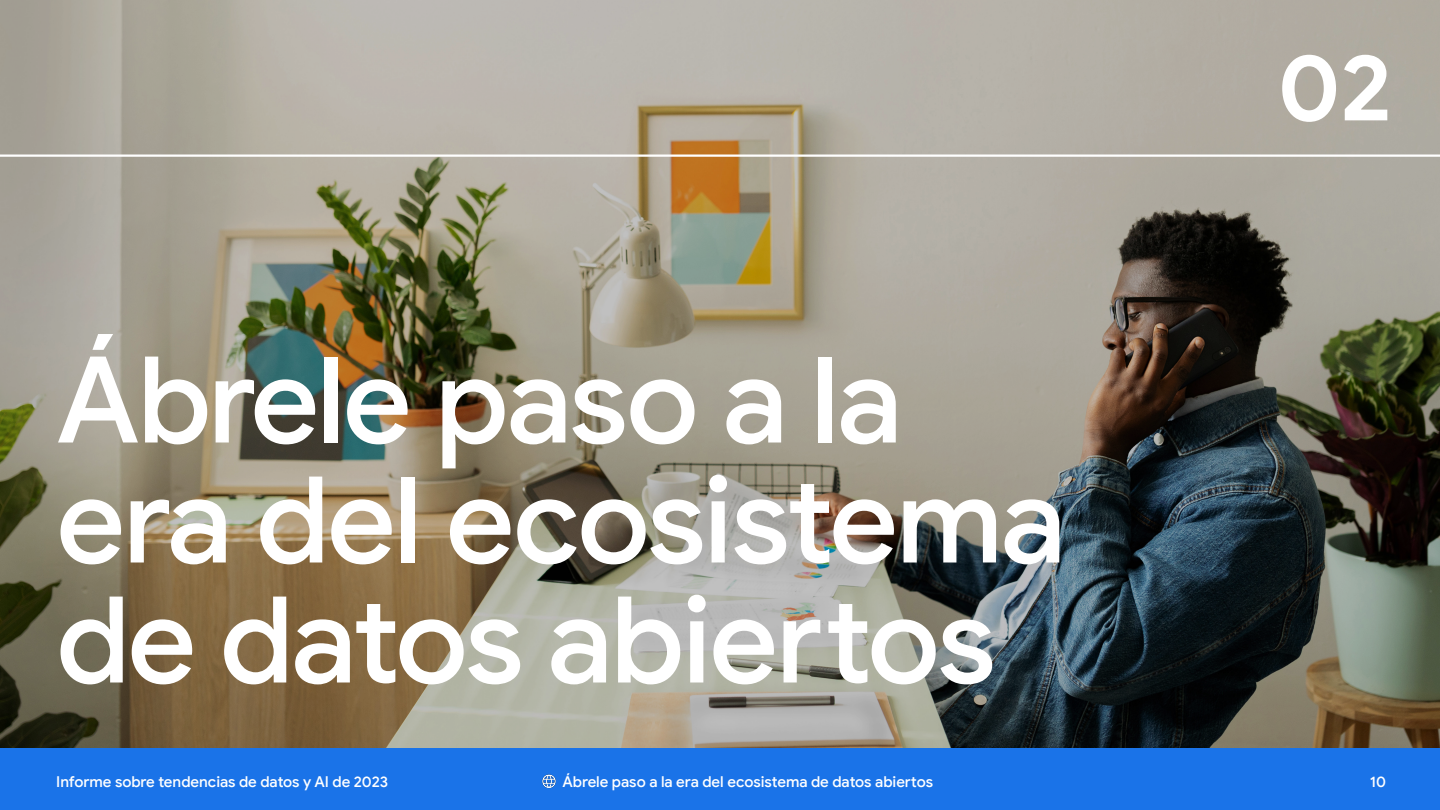
<style>
.page{position:relative;width:1440px;height:810px;background:#fff}
.page>*{position:absolute;margin:0;border:0;box-sizing:border-box;transform-origin:0 0}
.t1{font:500 120px/120px "Google Sans";letter-spacing:-.025em;color:#fff}
.t2{font:700 93.75px "Google Sans";color:#fff}
.t3{font:500 15px "Google Sans";letter-spacing:-.005em;color:#fff}
</style>
<div class="page">
<img style="left:0;top:0;width:1440px;height:748px">
<div style="left:0;top:748px;width:1440px;height:62px;background:#1a73e8"></div>
<hr style="left:0;top:154px;width:1440px;height:3px;background:#fff">
<img style="left:542px;top:774px;width:14px;height:14px">
<h1 class="t1" style="left:56px;top:341px;width:1011px">Ábrele paso a la era del ecosistema de datos abiertos</h1>
<h1 class="t2" style="left:1278px;top:30px;width:116px">02</h1>
<p class="t3" style="left:562px;top:773px;width:372px">Ábrele paso a la era del ecosistema de datos abiertos</p>
<p class="t3" style="left:56px;top:773px;width:333px">Informe sobre tendencias de datos y AI de 2023</p>
<p class="t3" style="left:1370px;top:773px;width:18px">10</p>
</div>
